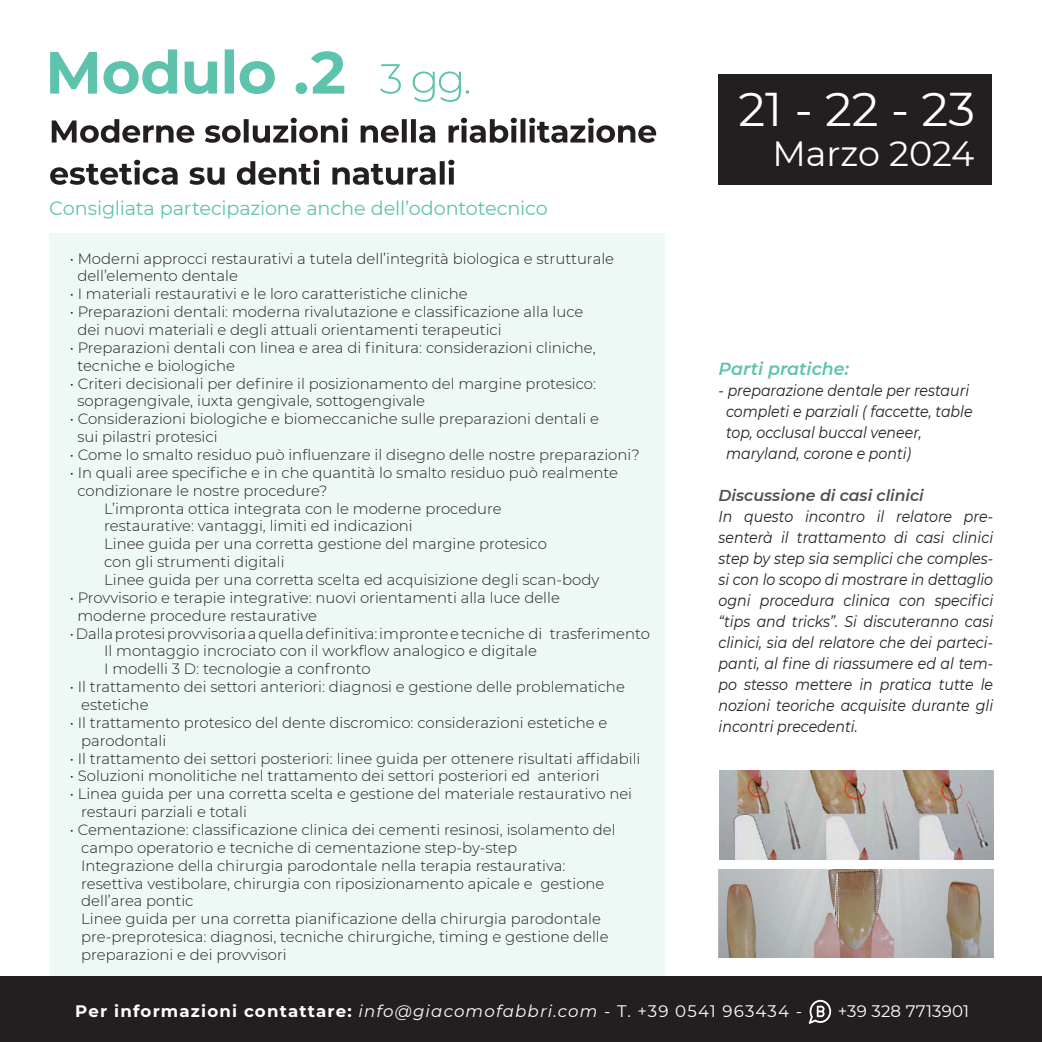
<style>
.page{position:relative;width:1042px;height:1042px;background:#fff}
.page>*{position:absolute;margin:0;border:0;box-sizing:border-box;transform-origin:0 0}
.t1{font:47.25px "Montserrat";color:#fff}
.t2{font:35px "Montserrat";color:#fff}
.t3{font:19.25px "Montserrat";letter-spacing:-.01em;color:#5dc3ad}
.t4{font:italic 600 17.5px "Montserrat";color:#5dc3ad}
.t5{font:700 16.62px "Montserrat";letter-spacing:.07em;color:#fff}
.t6{font:16.62px "Montserrat";letter-spacing:.01em;color:#fff}
.t7{font:italic 15.75px/21px "Montserrat";color:#231f20;scale:.9 1}
.t8{font:italic 600 15.75px "Montserrat";color:#4f4f56}
.t9{font:300 14.88px/17.8px "Montserrat";color:#231f20}
.s1{font-weight:400;font-style:italic}
.s2{font-weight:400}
</style>
<div class="page">
<div style="left:718px;top:74px;width:274px;height:111px;background:#231f20"></div>
<div style="left:49px;top:233px;width:616px;height:766px;background:#eef8f5"></div>
<svg style="left:50px;top:160px;width:404px;height:25px"></svg>
<svg style="left:52px;top:118px;width:604px;height:25px"></svg>
<svg style="left:50px;top:49px;width:419px;height:53px"></svg>
<img style="left:718px;top:869px;width:275px;height:88px">
<img style="left:719px;top:771px;width:274px;height:88px">
<div style="left:0;top:976px;width:1042px;height:66px;background:#231f20"></div>
<svg style="left:809px;top:1000px;width:22px;height:24px"></svg>
<p class="t3" style="left:49px;top:195px;width:500px">Consigliata partecipazione anche dell’odontotecnico</p>
<p class="t9" style="left:77px;top:249px;width:538px;text-indent:-8px">• Moderni approcci restaurativi a tutela dell’integrità biologica e strutturale dell’elemento dentale</p>
<p class="t9" style="left:70px;top:285px;width:399px">• I materiali restaurativi e le loro caratteristiche cliniche</p>
<p class="t9" style="left:77px;top:302px;width:507px;text-indent:-8px">• Preparazioni dentali: moderna rivalutazione e classificazione alla luce dei nuovi materiali e degli attuali orientamenti terapeutici</p>
<p class="t9" style="left:77px;top:338px;width:520px;text-indent:-8px">• Preparazioni dentali con linea e area di finitura: considerazioni cliniche, tecniche e biologiche</p>
<p class="t9" style="left:77px;top:374px;width:520px;text-indent:-8px">• Criteri decisionali per definire il posizionamento del margine protesico: sopragengivale, iuxta gengivale, sottogengivale</p>
<p class="t9" style="left:77px;top:410px;width:523px;text-indent:-8px">• Considerazioni biologiche e biomeccaniche sulle preparazioni dentali e sui pilastri protesici</p>
<p class="t9" style="left:70px;top:445px;width:571px">• Come lo smalto residuo può influenzare il disegno delle nostre preparazioni?</p>
<p class="t9" style="left:70px;top:463px;width:550px">• In quali aree specifiche e in che quantità lo smalto residuo può realmente</p>
<p class="t9" style="left:77px;top:481px;width:252px">condizionare le nostre procedure?</p>
<p class="t9" style="left:104px;top:499px;width:399px">L’impronta ottica integrata con le moderne procedure</p>
<p class="t9" style="left:104px;top:517px;width:310px">restaurative: vantaggi, limiti ed indicazioni</p>
<p class="t9" style="left:104px;top:534px;width:444px">Linee guida per una corretta gestione del margine protesico</p>
<p class="t9" style="left:104px;top:552px;width:182px">con gli strumenti digitali</p>
<p class="t9" style="left:104px;top:570px;width:497px">Linee guida per una corretta scelta ed acquisizione degli scan-body</p>
<p class="t9" style="left:77px;top:588px;width:484px;text-indent:-8px">• Provvisorio e terapie integrative: nuovi orientamenti alla luce delle moderne procedure restaurative</p>
<p class="t9" style="left:104px;top:624px;width:547px;text-indent:-34px">• Dalla protesi provvisoria a quella definitiva: impronte e tecniche di trasferimento<br>Il montaggio incrociato con il workflow analogico e digitale<br>I modelli 3 D: tecnologie a confronto</p>
<p class="t9" style="left:81px;top:677px;width:545px;text-indent:-11px">• Il trattamento dei settori anteriori: diagnosi e gestione delle problematiche estetiche</p>
<p class="t9" style="left:81px;top:713px;width:528px;text-indent:-11px">• Il trattamento protesico del dente discromico: considerazioni estetiche e parodontali</p>
<p class="t9" style="left:70px;top:749px;width:572px">• Il trattamento dei settori posteriori: linee guida per ottenere risultati affidabili</p>
<p class="t9" style="left:70px;top:767px;width:531px">• Soluzioni monolitiche nel trattamento dei settori posteriori ed anteriori</p>
<p class="t9" style="left:81px;top:784px;width:552px;text-indent:-11px">• Linea guida per una corretta scelta e gestione del materiale restaurativo nei restauri parziali e totali</p>
<p class="t9" style="left:81px;top:820px;width:536px;text-indent:-11px">• Cementazione: classificazione clinica dei cementi resinosi, isolamento del campo operatorio e tecniche di cementazione step-by-step<br>Integrazione della chirurgia parodontale nella terapia restaurativa: resettiva vestibolare, chirurgia con riposizionamento apicale e gestione dell’area pontic<br>Linee guida per una corretta pianificazione della chirurgia parodontale pre-preprotesica: diagnosi, tecniche chirurgiche, timing e gestione delle preparazioni e dei provvisori</p>
<h1 class="t1" style="left:738px;top:77px;width:238px">21 - 22 - 23</h1>
<h2 class="t2" style="left:772px;top:129px;width:203px">Marzo 2024</h2>
<p class="t4" style="left:718px;top:356px;width:132px">Parti pratiche:</p>
<p class="t7" style="left:726px;top:379px;width:275px;text-indent:-7px">- preparazione dentale per restauri completi e parziali ( faccette, table top, occlusal buccal veneer, maryland, corone e ponti)</p>
<p class="t8" style="left:718px;top:484px;width:207px">Discussione di casi clinici</p>
<p class="t7" style="left:718px;top:505px;width:307px;text-align:justify">In questo incontro il relatore pre&shy;senterà il trattamento di casi clinici step by step sia semplici che comples&shy;si con lo scopo di mostrare in dettaglio ogni procedura clinica con specifici “tips and tricks”. Si discuteranno casi clinici, sia del relatore che dei parteci&shy;panti, al fine di riassumere ed al tem&shy;po stesso mettere in pratica tutte le nozioni teoriche acquisite durante gli incontri precedenti.</p>
<p class="t5" style="left:75px;top:999px;width:728px">Per informazioni contattare: <span class="s1">info@giacomofabbri.com</span> <span class="s2">- T. +39 0541 963434 -</span></p>
<p class="t6" style="left:838px;top:999px;width:133px">+39 328 7713901</p>
</div>
